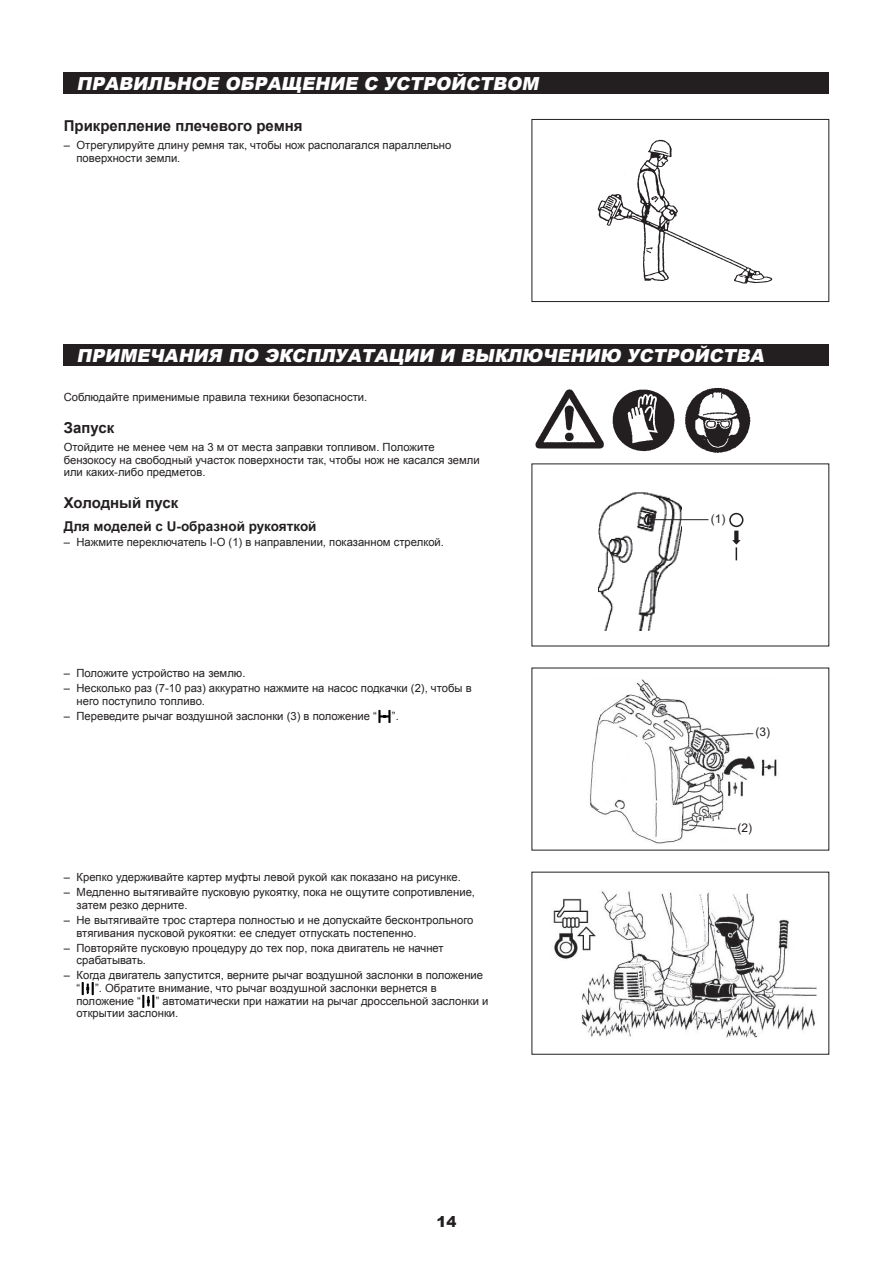
<style>
.page{position:relative;width:893px;height:1263px;background:#fff}
.page>*{position:absolute;margin:0;border:0;box-sizing:border-box;transform-origin:0 0}
.t1{font:italic 900 18px "Arial";color:#fff}
.t2{font:700 15px "Arial";color:#231f20}
.t3{font:900 15px "Arial";color:#231f20}
.t4{font:700 13.5px "Arial";color:#231f20}
.t5{font:12px "Arial";color:#231f20}
.t6{font:11.25px/12.8px "Arial";color:#231f20}
</style>
<div class="page">
<svg style="left:378px;top:710px;width:13px;height:13px"></svg>
<svg style="left:82px;top:982px;width:12px;height:13px"></svg>
<svg style="left:142px;top:995px;width:12px;height:13px"></svg>
<div style="left:531px;top:119px;width:298px;height:183px;border:1px solid #231f20"></div>
<div style="left:64px;top:72px;width:765px;height:22px;background:#231f20"></div>
<img style="left:597px;top:139px;width:176px;height:145px">
<div style="left:64px;top:344px;width:765px;height:22px;background:#231f20"></div>
<img style="left:535px;top:387px;width:216px;height:66px">
<img style="left:599px;top:492px;width:83px;height:138px">
<hr style="left:649px;top:519px;width:59px;height:1px;background:#231f20">
<svg style="left:729px;top:512px;width:14px;height:49px"></svg>
<img style="left:590px;top:679px;width:187px;height:165px">
<img style="left:581px;top:891px;width:235px;height:147px">
<img style="left:553px;top:898px;width:46px;height:65px">
<div style="left:546px;top:893px;width:54px;height:5px;background:#fff"></div>
<h1 class="t1" style="left:77px;top:70px;width:468px">ПРАВИЛЬНОЕ ОБРАЩЕНИЕ С УСТРОЙСТВОМ</h1>
<h2 class="t2" style="left:64px;top:116px;width:240px">Прикрепление плечевого ремня</h2>
<p class="t6" style="left:77px;top:139px;width:376px;text-indent:-13px">– Отрегулируйте длину ремня так, чтобы нож располагался параллельно поверхности земли.</p>
<h1 class="t1" style="left:77px;top:343px;width:693px">ПРИМЕЧАНИЯ ПО ЭКСПЛУАТАЦИИ И ВЫКЛЮЧЕНИЮ УСТРОЙСТВА</h1>
<p class="t6" style="left:64px;top:391px;width:305px">Соблюдайте применимые правила техники безопасности.</p>
<h2 class="t2" style="left:64px;top:418px;width:52px">Запуск</h2>
<p class="t6" style="left:64px;top:441px;width:417px">Отойдите не менее чем на 3 м от места заправки топливом. Положите бензокосу на свободный участок поверхности так, чтобы нож не касался земли или каких-либо предметов.</p>
<h2 class="t2" style="left:64px;top:493px;width:116px">Холодный пуск</h2>
<p class="t4" style="left:64px;top:517px;width:254px">Для моделей с U-образной рукояткой</p>
<p class="t6" style="left:64px;top:536px;width:382px">– Нажмите переключатель I-O (1) в направлении, показанном стрелкой.</p>
<p class="t6" style="left:64px;top:667px;width:183px">– Положите устройство на землю.</p>
<p class="t6" style="left:77px;top:682px;width:397px;text-indent:-13px">– Несколько раз (7-10 раз) аккуратно нажмите на насос подкачки (2), чтобы в него поступило топливо.</p>
<p class="t6" style="left:64px;top:709px;width:315px">– Переведите рычаг воздушной заслонки (3) в положение “</p>
<p class="t6" style="left:392px;top:710px;width:8px">”.</p>
<p class="t6" style="left:64px;top:871px;width:399px">– Крепко удерживайте картер муфты левой рукой как показано на рисунке.</p>
<p class="t6" style="left:77px;top:886px;width:400px;text-indent:-13px">– Медленно вытягивайте пусковую рукоятку, пока не ощутите сопротивление, затем резко дерните.</p>
<p class="t6" style="left:77px;top:914px;width:398px;text-indent:-13px">– Не вытягивайте трос стартера полностью и не допускайте бесконтрольного втягивания пусковой рукоятки: ее следует отпускать постепенно.</p>
<p class="t6" style="left:77px;top:941px;width:369px;text-indent:-13px">– Повторяйте пусковую процедуру до тех пор, пока двигатель не начнет срабатывать.</p>
<p class="t6" style="left:77px;top:969px;width:408px;text-indent:-13px">– Когда двигатель запустится, верните рычаг воздушной заслонки в положение “</p>
<p class="t6" style="left:77px;top:982px;width:362px;text-indent:19px">”. Обратите внимание, что рычаг воздушной заслонки вернется в положение “</p>
<p class="t6" style="left:77px;top:994px;width:413px;text-indent:79px">” автоматически при нажатии на рычаг дроссельной заслонки и открытии заслонки.</p>
<h2 class="t3" style="left:436px;top:1210px;width:22px">14</h2>
<p class="t5" style="left:711px;top:511px;width:16px">(1)</p>
<p class="t5" style="left:756px;top:724px;width:16px">(3)</p>
<p class="t5" style="left:737px;top:820px;width:16px">(2)</p>
</div>
